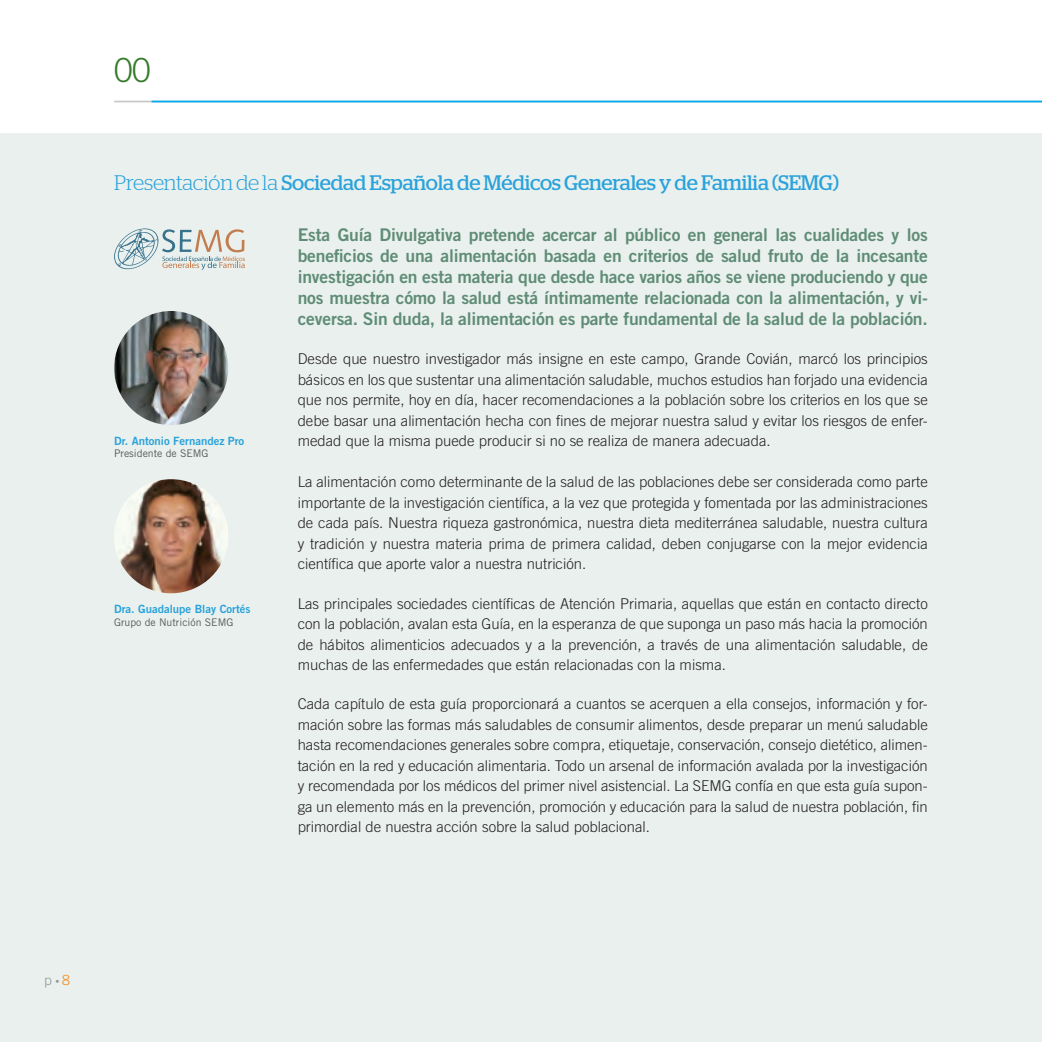
<style>
.page{position:relative;width:1042px;height:1042px;background:#fff}
.page>*{position:absolute;margin:0;border:0;box-sizing:border-box;transform-origin:0 0}
.t1{font:300 33.25px "Trade Gothic";color:#357b2b}
.t2{font:21px "Stag";letter-spacing:-.01em;color:#2aa2db}
.t3{font:17.5px/21px "Trade Gothic LT Std Bd 2";letter-spacing:-.01em;color:#5f8c77;text-align:justify}
.t4{font:300 14.88px/20.5px "Trade Gothic LT Std";color:#231f20;text-align:justify}
.t5{font:300 14px "Trade Gothic LT Std";color:#939598}
.t6{font:11.38px "Trade Gothic LT Std Bd 2";color:#2aa2db}
.t7{font:10.5px "Trade Gothic LT Std";color:#57585a}
.s1{font-weight:300}
.s2{font-family:"Myriad Pro";font-weight:400}
.s3{color:#f68b1f}
</style>
<div class="page">
<hr style="left:114px;top:101px;width:928px;height:1px;background:#c7c8ca">
<hr style="left:152px;top:101px;width:890px;height:1px;background:#00aeef">
<div style="left:0;top:134px;width:1042px;height:908px;background:#e9f0ed"></div>
<svg style="left:114px;top:228px;width:131px;height:42px"></svg>
<img style="left:114px;top:311px;width:114px;height:114px;border-radius:57px">
<img style="left:114px;top:479px;width:114px;height:114px;border-radius:57px">
<h1 class="t1" style="left:114px;top:51px;width:38px">00</h1>
<h2 class="t2" style="left:114px;top:171px;width:726px"><span class="s1">Presentación de la</span> Sociedad Española de Médicos Generales y de Familia (SEMG)</h2>
<p class="t6" style="left:114px;top:434px;width:132px">Dr. Antonio Fernandez Pro</p>
<p class="t7" style="left:114px;top:447px;width:96px">Presidente de SEMG</p>
<p class="t6" style="left:114px;top:602px;width:138px">Dra. Guadalupe Blay Cortés</p>
<p class="t7" style="left:114px;top:615px;width:121px">Grupo de Nutrición SEMG</p>
<p class="t3" style="left:298px;top:224px;width:632px">Esta Guía Divulgativa pretende acercar al público en general las cualidades y los beneficios de una alimentación basada en criterios de salud fruto de la incesante investigación en esta materia que desde hace varios años se viene produciendo y que nos muestra cómo la salud está íntimamente relacionada con la alimentación, y vi&shy;ceversa. Sin duda, la alimentación es parte fundamental de la salud de la población.</p>
<p class="t4" style="left:298px;top:349px;width:632px">Desde que nuestro investigador más insigne en este campo, Grande Covián, marcó los principios básicos en los que sustentar una alimentación saludable, muchos estudios han forjado una evidencia que nos permite, hoy en día, hacer recomendaciones a la población sobre los criterios en los que se debe basar una alimentación hecha con fines de mejorar nuestra salud y evitar los riesgos de enfer&shy;medad que la misma puede producir si no se realiza de manera adecuada.</p>
<p class="t4" style="left:298px;top:471px;width:632px">La alimentación como determinante de la salud de las poblaciones debe ser considerada como parte importante de la investigación científica, a la vez que protegida y fomentada por las administraciones de cada país. Nuestra riqueza gastronómica, nuestra dieta mediterránea saludable, nuestra cultura y tradición y nuestra materia prima de primera calidad, deben conjugarse con la mejor evidencia científica que aporte valor a nuestra nutrición.</p>
<p class="t4" style="left:298px;top:593px;width:631px">Las principales sociedades científicas de Atención Primaria, aquellas que están en contacto directo con la población, avalan esta Guía, en la esperanza de que suponga un paso más hacia la promoción de hábitos alimenticios adecuados y a la prevención, a través de una alimentación saludable, de muchas de las enfermedades que están relacionadas con la misma.</p>
<p class="t4" style="left:298px;top:694px;width:632px">Cada capítulo de esta guía proporcionará a cuantos se acerquen a ella consejos, información y for&shy;mación sobre las formas más saludables de consumir alimentos, desde preparar un menú saludable hasta recomendaciones generales sobre compra, etiquetaje, conservación, consejo dietético, alimen&shy;tación en la red y educación alimentaria. Todo un arsenal de información avalada por la investigación y recomendada por los médicos del primer nivel asistencial. La SEMG confía en que esta guía supon&shy;ga un elemento más en la prevención, promoción y educación para la salud de nuestra población, fin primordial de nuestra acción sobre la salud poblacional.</p>
<p class="t5" style="left:44px;top:971px;width:27px">p <span class="s2">•</span> <span class="s3">8</span></p>
</div>
